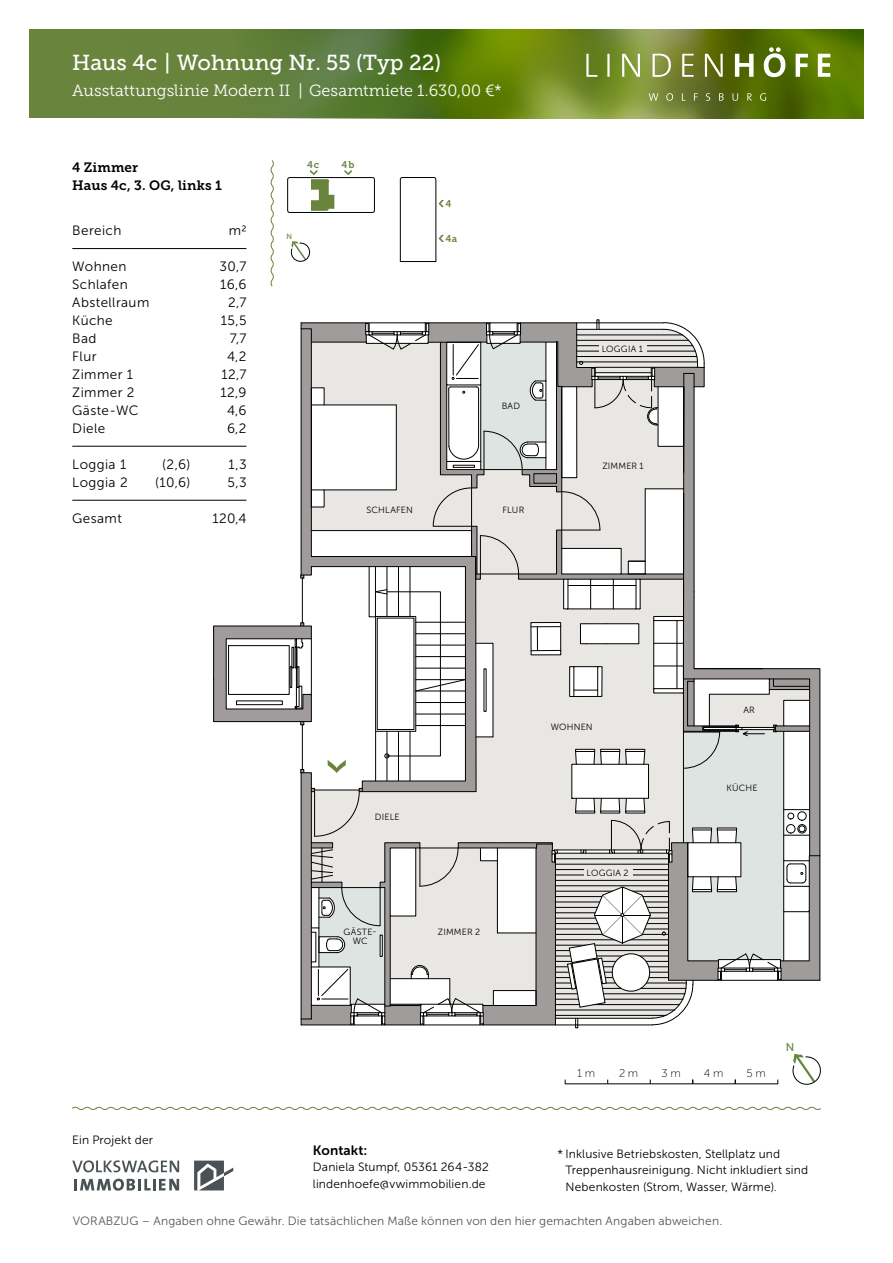
<style>
.page{position:relative;width:893px;height:1263px;background:#fff}
.page>*{position:absolute;margin:0;border:0;box-sizing:border-box;transform-origin:0 0}
.t1{font:21.6px "Museo Slab 500";color:#fff}
.t2{font:16.2px "Museo Slab 300";letter-spacing:.005em;color:#fff}
.t3{font:13.5px "Museo Sans 300";letter-spacing:.03em;color:#000}
.t4{font:13.5px/18px "Museo Slab 700";letter-spacing:.01em;color:#000}
.t5{font:13.5px "Museo Sans 700";letter-spacing:.01em;color:#000}
.t6{font:12px/16.5px "Museo Sans 300";letter-spacing:.01em;color:#000}
.t7{font:12px "Museo Sans 300";letter-spacing:.015em;color:#565656}
.t8{font:11.25px "Museo Sans 100";color:#000}
.t9{font:11.25px "Museo Sans 500";color:#68843d}
.t10{font:9.75px "Museo Slab 700";color:#68843d}
.t11{font:9px "Museo Sans 300";letter-spacing:.025em;color:#000}
.t12{font:7.5px "Museo Sans 500";color:#68843d}
</style>
<div class="page">
<div style="left:30px;top:30px;width:833px;height:88px;background:#68843d"></div>
<img style="left:268px;top:30px;width:595px;height:88px">
<svg style="left:194px;top:1160px;width:39px;height:30px"></svg>
<svg style="left:72px;top:1160px;width:107px;height:12px"></svg>
<svg style="left:75px;top:1178px;width:104px;height:13px"></svg>
<svg style="left:72px;top:1106px;width:749px;height:4px"></svg>
<svg style="left:649px;top:93px;width:117px;height:8px"></svg>
<svg style="left:586px;top:47px;width:244px;height:30px;background:#869749"></svg>
<svg style="left:792px;top:1053px;width:29px;height:32px"></svg>
<hr style="left:565px;top:1083px;width:213px;height:1px;background:#000">
<svg style="left:213px;top:160px;width:607px;height:868px"></svg>
<hr style="left:72px;top:248px;width:174px;height:1px;background:#000">
<hr style="left:72px;top:446px;width:174px;height:1px;background:#000">
<hr style="left:72px;top:500px;width:174px;height:1px;background:#000">
<div style="left:600px;top:344px;width:47px;height:11px;background:#eae8e4"></div>
<div style="left:584px;top:867px;width:48px;height:11px;background:#eae8e4"></div>
<div style="left:500px;top:504px;width:26px;height:11px;background:#eae8e4"></div>
<h1 class="t1" style="left:72px;top:50px;width:371px">Haus 4c | Wohnung Nr. 55 (Typ 22)</h1>
<h2 class="t2" style="left:72px;top:81px;width:431px">Ausstattungslinie Modern II | Gesamtmiete 1.630,00 €*</h2>
<p class="t4" style="left:72px;top:158px;width:151px">4 Zimmer<br>Haus 4c, 3. OG, links 1</p>
<p class="t3" style="left:72px;top:223px;width:51px">Bereich</p>
<p class="t3" style="left:229px;top:223px;width:19px">m2</p>
<p class="t3" style="left:72px;top:259px;width:56px">Wohnen</p>
<p class="t3" style="left:220px;top:259px;width:28px">30,7</p>
<p class="t3" style="left:72px;top:277px;width:57px">Schlafen</p>
<p class="t3" style="left:220px;top:277px;width:28px">16,6</p>
<p class="t3" style="left:72px;top:295px;width:79px">Abstellraum</p>
<p class="t3" style="left:228px;top:295px;width:20px">2,7</p>
<p class="t3" style="left:72px;top:313px;width:42px">Küche</p>
<p class="t3" style="left:221px;top:313px;width:27px">15,5</p>
<p class="t3" style="left:72px;top:331px;width:26px">Bad</p>
<p class="t3" style="left:230px;top:331px;width:18px">7,7</p>
<p class="t3" style="left:72px;top:349px;width:26px">Flur</p>
<p class="t3" style="left:227px;top:349px;width:21px">4,2</p>
<p class="t3" style="left:72px;top:367px;width:62px">Zimmer 1</p>
<p class="t3" style="left:221px;top:367px;width:27px">12,7</p>
<p class="t3" style="left:72px;top:385px;width:64px">Zimmer 2</p>
<p class="t3" style="left:220px;top:385px;width:28px">12,9</p>
<p class="t3" style="left:72px;top:403px;width:68px">Gäste-WC</p>
<p class="t3" style="left:227px;top:403px;width:21px">4,6</p>
<p class="t3" style="left:72px;top:421px;width:35px">Diele</p>
<p class="t3" style="left:227px;top:421px;width:21px">6,2</p>
<p class="t3" style="left:72px;top:457px;width:56px">Loggia 1</p>
<p class="t3" style="left:162px;top:457px;width:30px">(2,6)</p>
<p class="t3" style="left:229px;top:457px;width:19px">1,3</p>
<p class="t3" style="left:72px;top:475px;width:57px">Loggia 2</p>
<p class="t3" style="left:155px;top:475px;width:37px">(10,6)</p>
<p class="t3" style="left:228px;top:475px;width:21px">5,3</p>
<p class="t3" style="left:72px;top:511px;width:51px">Gesamt</p>
<p class="t3" style="left:212px;top:511px;width:36px">120,4</p>
<p class="t10" style="left:307px;top:159px;width:14px">4c</p>
<p class="t10" style="left:341px;top:159px;width:15px">4b</p>
<p class="t12" style="left:287px;top:233px;width:7px">N</p>
<p class="t10" style="left:445px;top:198px;width:7px">4</p>
<p class="t10" style="left:445px;top:233px;width:14px">4a</p>
<p class="t11" style="left:367px;top:505px;width:48px">SCHLAFEN</p>
<p class="t11" style="left:502px;top:401px;width:20px">BAD</p>
<p class="t11" style="left:503px;top:505px;width:23px">FLUR</p>
<p class="t11" style="left:602px;top:344px;width:43px">LOGGIA 1</p>
<p class="t11" style="left:602px;top:461px;width:43px">ZIMMER 1</p>
<p class="t11" style="left:375px;top:812px;width:26px">DIELE</p>
<p class="t11" style="left:344px;top:927px;width:35px">GÄSTE-</p>
<p class="t11" style="left:438px;top:927px;width:44px">ZIMMER 2</p>
<p class="t11" style="left:353px;top:936px;width:16px">WC</p>
<p class="t11" style="left:551px;top:722px;width:43px">WOHNEN</p>
<p class="t11" style="left:586px;top:868px;width:44px">LOGGIA 2</p>
<p class="t11" style="left:743px;top:705px;width:13px">AR</p>
<p class="t11" style="left:726px;top:783px;width:33px">KÜCHE</p>
<p class="t8" style="left:577px;top:1067px;width:19px">1 m</p>
<p class="t8" style="left:619px;top:1067px;width:21px">2 m</p>
<p class="t8" style="left:661px;top:1067px;width:21px">3 m</p>
<p class="t8" style="left:704px;top:1067px;width:21px">4 m</p>
<p class="t8" style="left:747px;top:1067px;width:21px">5 m</p>
<p class="t9" style="left:786px;top:1041px;width:10px">N</p>
<p class="t6" style="left:72px;top:1132px;width:82px">Ein Projekt der</p>
<p class="t5" style="left:313px;top:1142px;width:56px">Kontakt:</p>
<p class="t6" style="left:313px;top:1159px;width:177px">Daniela Stumpf, 05361 264-382 lindenhoefe@vwimmobilien.de</p>
<p class="t7" style="left:73px;top:1214px;width:651px">VORABZUG – Angaben ohne Gewähr. Die tatsächlichen Maße können von den hier gemachten Angaben abweichen.</p>
<p class="t6" style="left:566px;top:1145px;width:244px;text-indent:-8px">* Inklusive Betriebskosten, Stellplatz und<br>Treppenhausreinigung. Nicht inkludiert sind<br>Nebenkosten (Strom, Wasser, Wärme).</p>
</div>
